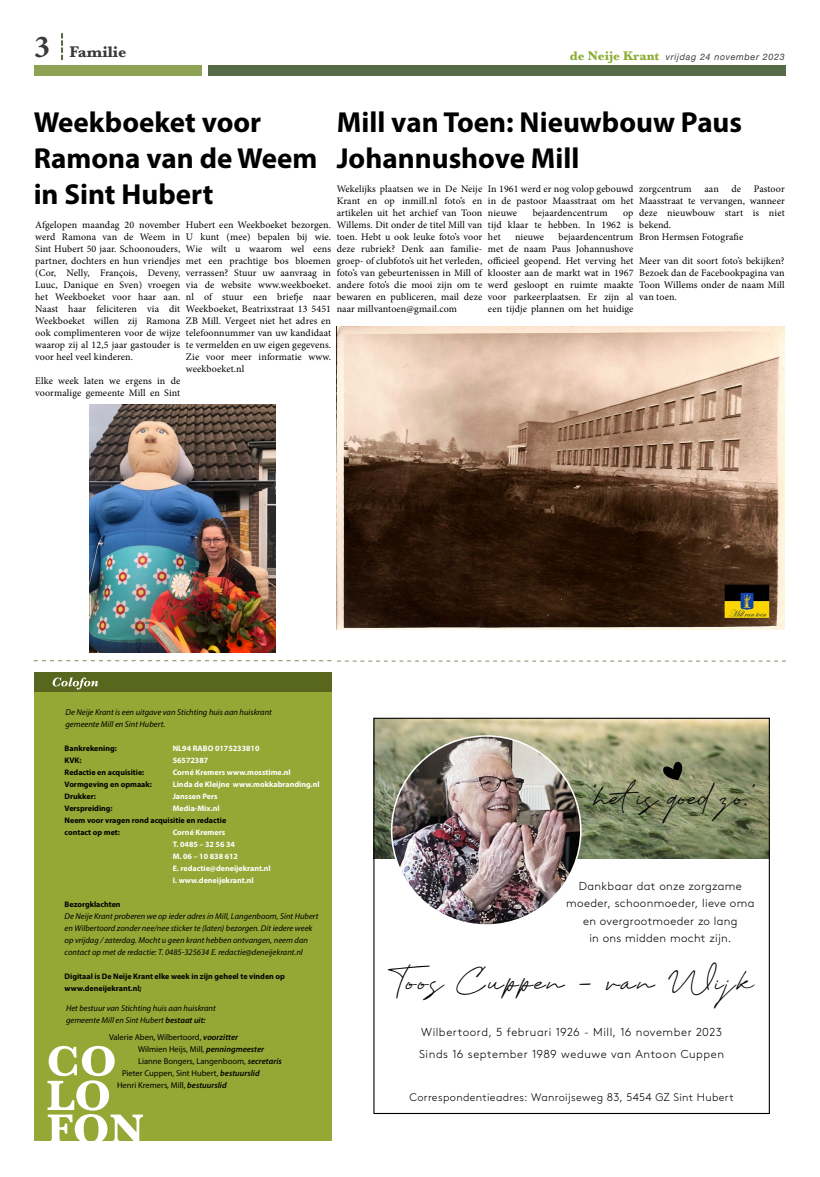
<style>
.page{position:relative;width:820px;height:1177px;background:#fff}
.page>*{position:absolute;margin:0;border:0;box-sizing:border-box;transform-origin:0 0}
.t1{font:33.4px "Saturday August";letter-spacing:.065em;color:#000}
.t2{font:32.3px "Saturday August";color:#000}
.t3{font:700 29px/36px "Myriad Pro";color:#000}
.t4{font:700 16px "Baskerville";color:#3a3938}
.t5{font:300 11.6px/17.6px "Brown";letter-spacing:.03em;color:#000;text-align:center}
.t6{font:300 11px "Brown";letter-spacing:.03em;color:#000}
.t7{font:10px/12px "Minion Pro";letter-spacing:.01em;color:#000;text-align:justify}
.t8{font:italic 9px "Helvetica Neue";letter-spacing:.07em;color:#3c3c3b}
.t9{font:italic 8.5px/12px "Myriad Pro";color:#000}
.t10{font:8.5px "Myriad Pro";color:#000}
.t11{font:700 8px/12px "Myriad Pro";color:#000}
.t12{font:700 8px/12px "Myriad Pro";color:#fff}
.s1{font-family:"Minion Pro";font-size:32px}
.s2{font-family:"Baskerville";font-weight:700;font-style:normal;font-size:13px;color:#8bac31}
.s3{font-weight:600}
.s4{font-weight:600;font-style:italic}
</style>
<div class="page">
<div style="left:34px;top:65px;width:167px;height:11px;background:#8da253"></div>
<div style="left:208px;top:65px;width:577px;height:11px;background:#566c49"></div>
<svg style="left:61px;top:34px;width:2px;height:25px"></svg>
<svg style="left:34px;top:660px;width:297px;height:1px"></svg>
<svg style="left:337px;top:660px;width:448px;height:1px"></svg>
<div style="left:34px;top:686px;width:297px;height:454px;background:#95a734"></div>
<svg style="left:47px;top:1045px;width:96px;height:96px"></svg>
<div style="left:34px;top:672px;width:297px;height:20px;background:#58661e"></div>
<svg style="left:53px;top:677px;width:45px;height:12px"></svg>
<img style="left:375px;top:719px;width:392px;height:139px">
<img style="left:391px;top:736px;width:189px;height:189px;border-radius:94px">
<svg style="left:662px;top:761px;width:21px;height:19px"></svg>
<div style="left:373px;top:717px;width:396px;height:396px;border:1px solid #000"></div>
<img style="left:89px;top:404px;width:186px;height:248px">
<img style="left:336px;top:326px;width:448px;height:304px">
<h3 class="t4" style="left:34px;top:41px;width:94px"><span class="s1">3</span> Familie</h3>
<p class="t8" style="left:569px;top:50px;width:216px"><span class="s2">de Neije Krant</span> vrijdag 24 november 2023</p>
<h3 class="t3" style="left:34px;top:103px;width:285px">Weekboeket voor<br>Ramona van de Weem in Sint Hubert</h3>
<p class="t7" style="left:35px;top:219px;width:146px">Afgelopen maandag 20 november werd Ramona van de Weem in Sint Hubert 50 jaar. Schoonouders, partner, dochters en hun vriendjes (Cor, Nelly, François, Deveny, Luuc, Danique en Sven) vroegen het Weekboeket voor haar aan.<br>Naast haar feliciteren via dit Weekboeket willen zij Ramona ook complimenteren voor de wijze waarop zij al 12,5 jaar gastouder is voor heel veel kinderen.</p>
<p class="t7" style="left:35px;top:375px;width:146px">Elke week laten we ergens in de voormalige gemeente Mill en Sint</p>
<h3 class="t3" style="left:336px;top:103px;width:407px">Mill van Toen: Nieuwbouw Paus<br>Johannushove Mill</h3>
<p class="t7" style="left:336px;top:183px;width:147px">Wekelijks plaatsen we in De Neije Krant en op inmill.nl foto’s en artikelen uit het archief van Toon Willems. Dit onder de titel Mill van toen. Hebt u ook leuke foto’s voor deze rubriek? Denk aan familie&shy;groep- of clubfoto’s uit het verleden, foto’s van gebeurtenissen in Mill of andere foto’s die mooi zijn om te bewaren en publiceren, mail deze naar millvantoen@gmail.com</p>
<p class="t7" style="left:487px;top:183px;width:147px">In 1961 werd er nog volop gebouwd in de pastoor Maasstraat om het nieuwe</p>
<p class="t7" style="left:639px;top:183px;width:54px">zorgcentrum</p>
<p class="t7" style="left:704px;top:183px;width:16px">aan</p>
<p class="t7" style="left:731px;top:183px;width:11px">de</p>
<p class="t7" style="left:639px;top:183px;width:147px;text-align:left;text-indent:115px">Pastoor<br>Maasstraat te vervangen, wanneer deze nieuwbouw start is niet bekend.<br>Bron Hermsen Fotografie</p>
<p class="t7" style="left:639px;top:255px;width:147px">Meer van dit soort foto’s bekijken?<br>Bezoek dan de Facebookpagina van Toon Willems onder de naam Mill van toen.</p>
<p class="t7" style="left:532px;top:207px;width:76px">bejaardencentrum</p>
<p class="t7" style="left:487px;top:207px;width:147px;text-indent:135px">op tijd klaar te hebben. In 1962 is het</p>
<p class="t7" style="left:186px;top:219px;width:146px">Hubert een Weekboeket bezorgen.<br>U kunt (mee) bepalen bij wie.<br>Wie wilt u waarom wel eens met een prachtige bos bloemen verrassen? Stuur uw aanvraag in via de website www.weekboeket. nl of stuur een briefje naar Weekboeket, Beatrixstraat 13 5451<br>ZB Mill. Vergeet niet het adres en telefoonnummer van uw kandidaat te vermelden en uw eigen gegevens.<br>Zie voor meer informatie www. weekboeket.nl</p>
<p class="t7" style="left:487px;top:231px;width:147px;text-indent:71px">bejaardencentrum met de naam Paus Johannushove officieel geopend. Het verving het klooster aan de markt wat in 1967 werd gesloopt en ruimte maakte voor parkeerplaatsen. Er zijn al een tijdje plannen om het huidige</p>
<p class="t7" style="left:515px;top:231px;width:31px">nieuwe</p>
<p class="t9" style="left:65px;top:706px;width:208px">De Neije Krant is een uitgave van Stichting huis aan huiskrant gemeente Mill en Sint Hubert.</p>
<p class="t11" style="left:65px;top:741px;width:54px">Bankrekening:</p>
<p class="t12" style="left:173px;top:741px;width:88px">NL94 RABO 0175233810</p>
<p class="t11" style="left:65px;top:753px;width:19px">KVK:</p>
<p class="t12" style="left:173px;top:753px;width:37px">56572387</p>
<p class="t11" style="left:65px;top:765px;width:81px">Redactie en acquisitie:</p>
<p class="t12" style="left:173px;top:765px;width:119px">Corné Kremers www.mosstime.nl</p>
<p class="t11" style="left:65px;top:777px;width:89px">Vormgeving en opmaak:</p>
<p class="t12" style="left:173px;top:777px;width:148px">Linda de Kleijne www.mokkabranding.nl</p>
<p class="t11" style="left:65px;top:789px;width:33px">Drukker:</p>
<p class="t12" style="left:173px;top:789px;width:46px">Janssen Pers</p>
<p class="t11" style="left:65px;top:801px;width:50px">Verspreiding:</p>
<p class="t12" style="left:173px;top:801px;width:48px">Media-Mix.nl</p>
<p class="t11" style="left:65px;top:813px;width:163px">Neem voor vragen rond acquisitie en redactie contact op met:</p>
<p class="t12" style="left:173px;top:825px;width:100px">Corné Kremers<br>T. 0485 – 32 56 34<br>M. 06 – 10 838 612<br>E. redactie@deneijekrant.nl<br>I. www.deneijekrant.nl</p>
<p class="t11" style="left:65px;top:897px;width:57px">Bezorgklachten</p>
<p class="t9" style="left:65px;top:909px;width:255px">De Neije Krant proberen we op ieder adres in Mill, Langenboom, Sint Hubert en Wilbertoord zonder nee/nee sticker te (laten) bezorgen. Dit iedere week op vrijdag / zaterdag. Mocht u geen krant hebben ontvangen, neem dan contact op met de redactie: T. 0485-325634 E. redactie@deneijekrant.nl</p>
<p class="t11" style="left:65px;top:969px;width:222px">Digitaal is De Neije Krant elke week in zijn geheel te vinden op www.deneijekrant.nl;</p>
<p class="t9" style="left:66px;top:1001px;width:151px">Het bestuur van Stichting huis aan huiskrant gemeente Mill en Sint Hubert <span class="s3">bestaat uit:</span></p>
<p class="t10" style="left:109px;top:1031px;width:130px">Valerie Aben, Wilbertoord, <span class="s4">voorzitter</span></p>
<p class="t10" style="left:138px;top:1043px;width:127px">Wilmien Heijs, Mill, <span class="s4">penningmeester</span></p>
<p class="t10" style="left:138px;top:1055px;width:145px">Lianne Bongers, Langenboom, <span class="s4">secretaris</span></p>
<p class="t10" style="left:122px;top:1067px;width:139px">Pieter Cuppen, Sint Hubert, <span class="s4">bestuurslid</span></p>
<p class="t10" style="left:117px;top:1079px;width:111px">Henri Kremers, Mill, <span class="s4">bestuurslid</span></p>
<h2 class="t2" style="left:590px;top:778px;width:165px">‘hetis goed zo.’</h2>
<p class="t5" style="left:566px;top:876px;width:190px">Dankbaar dat onze zorgzame moeder, schoonmoeder, lieve oma en overgrootmoeder zo lang<br>in ons midden mocht zijn.</p>
<h1 class="t1" style="left:388px;top:962px;width:367px">Toos Cuppen - van Wijk</h1>
<p class="t5" style="left:419px;top:1019px;width:306px;line-height:22.5px;text-align:left">Wilbertoord, 5 februari 1926 - Mill, 16 november 2023<br>Sinds 16 september 1989 weduwe van Antoon Cuppen</p>
<p class="t6" style="left:409px;top:1088px;width:326px">Correspondentieadres: Wanroijseweg 83, 5454 GZ Sint Hubert</p>
</div>
